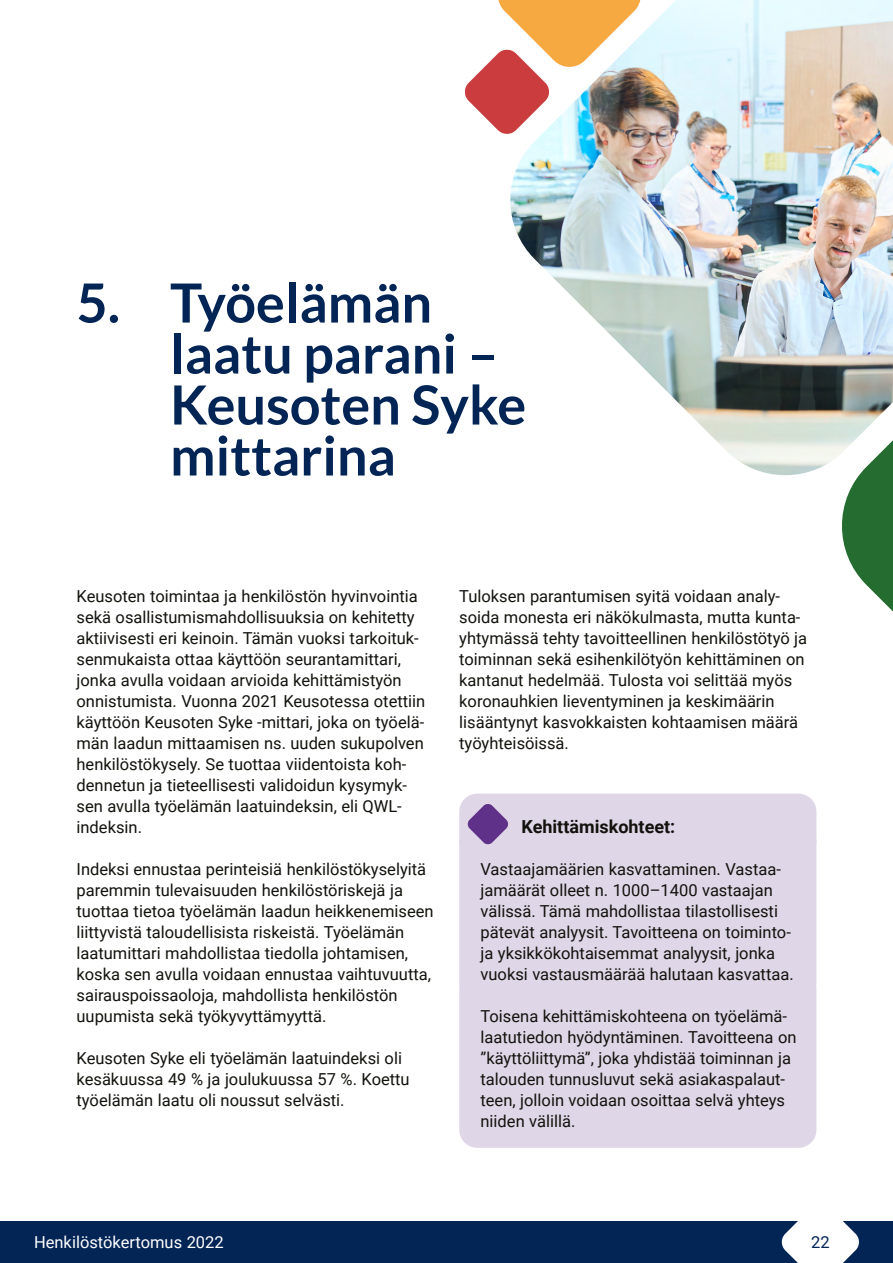
<style>
.page{position:relative;width:893px;height:1263px;background:#fff}
.page>*{position:absolute;margin:0;border:0;box-sizing:border-box;transform-origin:0 0}
.t1{font:700 54px/51px "Lato";color:#032556}
.Kehittämiskohde-otsi{font:700 18px "Roboto";color:#12120d}
.Leipäteksti{font:16.5px/21px "Roboto";color:#12120d}
.Kehittämiskohde-leip{font:16.5px/21px "Roboto";color:#12120d}
.t2{font:16.5px "Roboto";color:#fff}
.t3{font:16.5px "Roboto";color:#032556}
</style>
<div class="page">
<div style="left:0;top:1221px;width:893px;height:42px;background:#032556"></div>
<svg style="left:781px;top:1221px;width:78px;height:42px"></svg>
<svg style="left:465px;top:0;width:44px;height:134px"></svg>
<svg style="left:842px;top:475px;width:51px;height:137px"></svg>
<div style="left:459px;top:794px;width:357px;height:64px;background:#dfd6e7;border-radius:18px"></div>
<div style="left:459px;top:824px;width:357px;height:177px;background:#dfd6e7;border-radius:18px"></div>
<div style="left:459px;top:971px;width:357px;height:177px;background:#dfd6e7;border-radius:18px"></div>
<svg style="left:467px;top:804px;width:41px;height:41px"></svg>
<img style="left:509px;top:0;width:384px;height:475px">
<h2 class="t1" style="left:170px;top:277px;width:358px;text-indent:-94px">5. Työelämän laatu parani –<br>Keusoten Syke mittarina</h2>
<p class="Leipäteksti" style="left:77px;top:585px;width:350px">Keusoten toimintaa ja henkilöstön hyvinvointia sekä osallistumismahdollisuuksia on kehitetty aktiivisesti eri keinoin. Tämän vuoksi tarkoituk&shy;senmukaista ottaa käyttöön seurantamittari, jonka avulla voidaan arvioida kehittämistyön onnistumista. Vuonna 2021 Keusotessa otettiin käyttöön Keusoten Syke -mittari, joka on työelä&shy;män laadun mittaamisen ns. uuden sukupolven henkilöstökysely. Se tuottaa viidentoista koh&shy;dennetun ja tieteellisesti validoidun kysymyk&shy;sen avulla työelämän laatuindeksin, eli QWL&shy;indeksin.</p>
<p class="Leipäteksti" style="left:77px;top:858px;width:359px">Indeksi ennustaa perinteisiä henkilöstökyselyitä paremmin tulevaisuuden henkilöstöriskejä ja tuottaa tietoa työelämän laadun heikkenemiseen liittyvistä taloudellisista riskeistä. Työelämän laatumittari mahdollistaa tiedolla johtamisen, koska sen avulla voidaan ennustaa vaihtuvuutta, sairauspoissaoloja, mahdollista henkilöstön uupumista sekä työkyvyttämyyttä.</p>
<p class="Leipäteksti" style="left:77px;top:1047px;width:335px">Keusoten Syke eli työelämän laatuindeksi oli kesäkuussa 49 % ja joulukuussa 57 %. Koettu työelämän laatu oli noussut selvästi.</p>
<p class="Leipäteksti" style="left:459px;top:585px;width:349px">Tuloksen parantumisen syitä voidaan analy&shy;soida monesta eri näkökulmasta, mutta kunta&shy;yhtymässä tehty tavoitteellinen henkilöstötyö ja toiminnan sekä esihenkilötyön kehittäminen on kantanut hedelmää. Tulosta voi selittää myös koronauhkien lieventyminen ja keskimäärin lisääntynyt kasvokkaisten kohtaamisen määrä työyhteisöissä.</p>
<p class="Kehittämiskohde-otsi" style="left:521px;top:814px;width:155px">Kehittämiskohteet:</p>
<p class="Kehittämiskohde-leip" style="left:480px;top:858px;width:315px">Vastaajamäärien kasvattaminen. Vastaa&shy;jamäärät olleet n. 1000–1400 vastaajan välissä. Tämä mahdollistaa tilastollisesti pätevät analyysit. Tavoitteena on toiminto&shy;ja yksikkökohtaisemmat analyysit, jonka vuoksi vastausmäärää halutaan kasvattaa.</p>
<p class="Kehittämiskohde-leip" style="left:480px;top:1005px;width:318px">Toisena kehittämiskohteena on työelämä&shy;laatutiedon hyödyntäminen. Tavoitteena on ”käyttöliittymä”, joka yhdistää toiminnan ja talouden tunnusluvut sekä asiakaspalaut&shy;teen, jolloin voidaan osoittaa selvä yhteys niiden välillä.</p>
<p class="t2" style="left:34px;top:1231px;width:191px">Henkilöstökertomus 2022</p>
<p class="t3" style="left:811px;top:1231px;width:20px">22</p>
</div>
